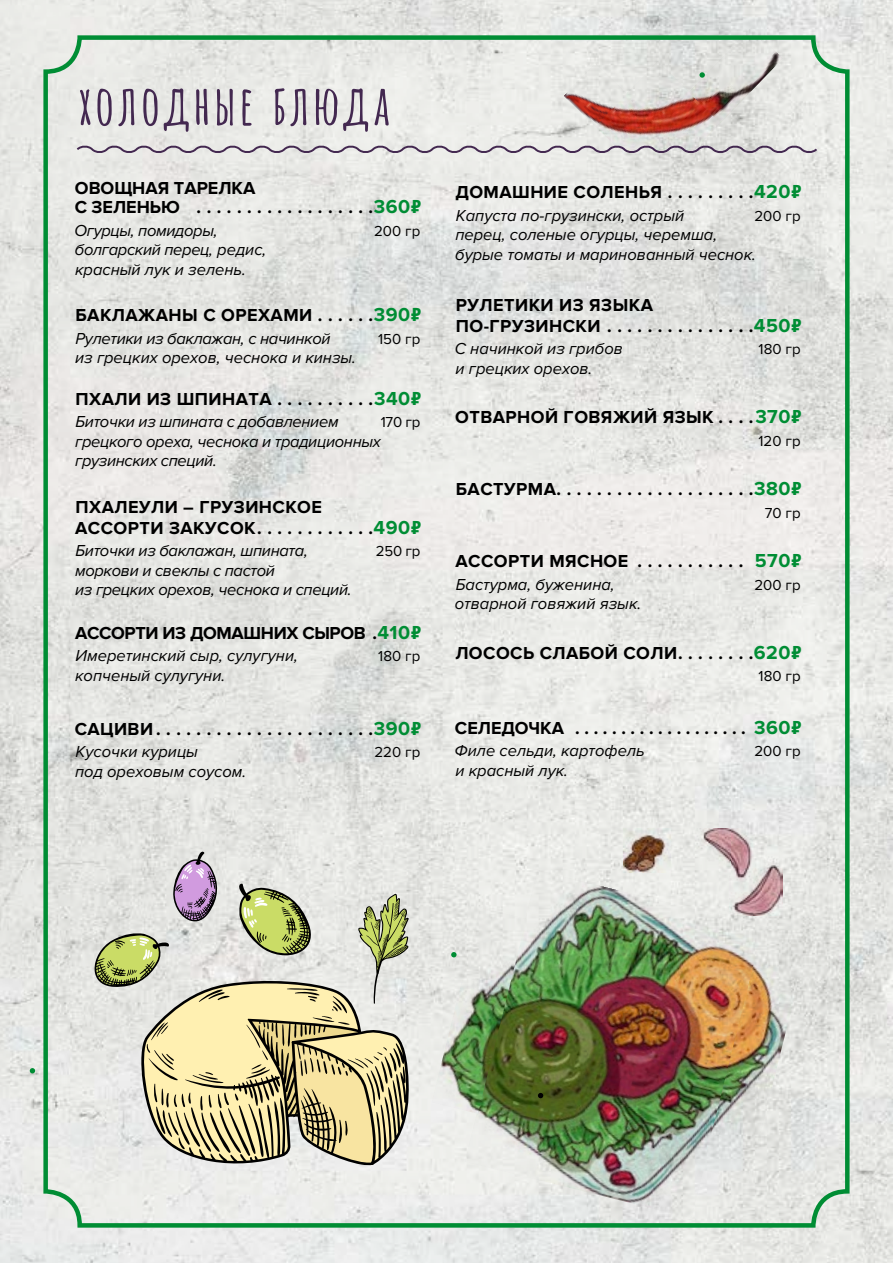
<style>
.page{position:relative;width:893px;height:1263px;background:#fff}
.page>*{position:absolute;margin:0;border:0;box-sizing:border-box;transform-origin:0 0}
.t1{font:700 54px "Amatic SC";letter-spacing:.055em;color:#432850}
.t2{font:700 18px/21px "Proxima Nova";letter-spacing:.025em;color:#000}
.t3{font:700 18px/19.5px "Proxima Nova";color:#000}
.t4{font:700 18px "Proxima Nova";letter-spacing:-.02em;color:#000}
.t5{font:italic 16.5px/19.5px "Proxima Nova";color:#000}
.t6{font:italic 16.5px/19.5px "Proxima Nova";letter-spacing:-.02em;color:#000}
.t7{font:15px "Proxima Nova";color:#000}
.s1{font-size:19.5px;color:#008d34}
.s2{font-family:"PT Rouble Sans";font-weight:400;font-size:19.5px;color:#008d34}
</style>
<div class="page">
<img style="left:0;top:0;width:893px;height:1263px">
<svg style="left:75px;top:143px;width:744px;height:13px;background:#cdc9cd"></svg>
<svg style="left:30px;top:1068px;width:5px;height:5px"></svg>
<svg style="left:86px;top:850px;width:323px;height:320px;background:#cfcbb1"></svg>
<img style="left:595px;top:61px;width:126px;height:126px">
<img style="left:688px;top:27px;width:95px;height:96px">
<img style="left:563px;top:63px;width:64px;height:64px">
<img style="left:730px;top:828px;width:53px;height:88px">
<img style="left:624px;top:828px;width:106px;height:42px">
<img style="left:465px;top:870px;width:299px;height:348px">
<img style="left:432px;top:907px;width:94px;height:207px">
<img style="left:702px;top:926px;width:107px;height:255px">
<h1 class="t1" style="left:79px;top:64px;width:313px">холодные блюда</h1>
<p class="t3" style="left:75px;top:179px;width:348px">ОВОЩНАЯ ТАРЕЛКА<br>С ЗЕЛЕНЬЮ . . . . . . . . . . . . . . . . . <span class="s1">360</span><span class="s2">-</span></p>
<p class="t6" style="left:75px;top:221px;width:145px">Огурцы, помидоры,</p>
<p class="t7" style="left:374px;top:222px;width:48px">200 гр</p>
<p class="t5" style="left:75px;top:240px;width:193px">болгарский перец, редис, красный лук и зелень.</p>
<p class="t2" style="left:76px;top:305px;width:347px">БАКЛАЖАНЫ С ОРЕХАМИ . . . . . <span class="s1">390</span><span class="s2">-</span></p>
<p class="t6" style="left:76px;top:329px;width:256px">Рулетики из баклажан, с начинкой</p>
<p class="t7" style="left:378px;top:330px;width:44px">150 гр</p>
<p class="t5" style="left:75px;top:348px;width:282px">из грецких орехов, чеснока и кинзы.</p>
<p class="t2" style="left:76px;top:388px;width:347px">ПХАЛИ ИЗ ШПИНАТА . . . . . . . . . <span class="s1">340</span><span class="s2">-</span></p>
<p class="t6" style="left:76px;top:412px;width:265px">Биточки из шпината с добавлением</p>
<p class="t7" style="left:381px;top:413px;width:41px">170 гр</p>
<p class="t6" style="left:75px;top:432px;width:307px">грецкого ореха, чеснока и традиционных грузинских специй.</p>
<p class="t2" style="left:75px;top:496px;width:348px">ПХАЛЕУЛИ – ГРУЗИНСКОЕ<br>АССОРТИ ЗАКУСОК . . . . . . . . . . . <span class="s1">490</span><span class="s2">-</span></p>
<p class="t6" style="left:76px;top:541px;width:234px">Биточки из баклажан, шпината,</p>
<p class="t7" style="left:376px;top:542px;width:46px">250 гр</p>
<p class="t6" style="left:75px;top:561px;width:278px">моркови и свеклы с пастой<br>из грецких орехов, чеснока и специй.</p>
<p class="t4" style="left:75px;top:622px;width:348px">АССОРТИ ИЗ ДОМАШНИХ СЫРОВ . <span class="s1">410</span><span class="s2">-</span></p>
<p class="t5" style="left:76px;top:646px;width:224px">Имеретинский сыр, сулугуни,</p>
<p class="t7" style="left:378px;top:647px;width:43px">180 гр</p>
<p class="t5" style="left:75px;top:666px;width:152px">копченый сулугуни.</p>
<p class="t2" style="left:75px;top:718px;width:348px">САЦИВИ . . . . . . . . . . . . . . . . . . . . . <span class="s1">390</span><span class="s2">-</span></p>
<p class="t5" style="left:76px;top:742px;width:124px">Кусочки курицы</p>
<p class="t7" style="left:374px;top:743px;width:47px">220 гр</p>
<p class="t5" style="left:75px;top:762px;width:173px">под ореховым соусом.</p>
<p class="t2" style="left:456px;top:182px;width:347px">ДОМАШНИЕ СОЛЕНЬЯ . . . . . . . . <span class="s1">420</span><span class="s2">-</span></p>
<p class="t5" style="left:456px;top:206px;width:230px">Капуста по-грузински, острый</p>
<p class="t7" style="left:754px;top:207px;width:48px">200 гр</p>
<p class="t5" style="left:455px;top:225px;width:302px">перец, соленые огурцы, черемша, бурые томаты и маринованный чеснок.</p>
<p class="t2" style="left:456px;top:295px;width:347px">РУЛЕТИКИ ИЗ ЯЗЫКА<br>ПО-ГРУЗИНСКИ . . . . . . . . . . . . . . <span class="s1">450</span><span class="s2">-</span></p>
<p class="t5" style="left:455px;top:339px;width:170px">С начинкой из грибов</p>
<p class="t7" style="left:759px;top:341px;width:43px">180 гр</p>
<p class="t5" style="left:455px;top:359px;width:138px">и грецких орехов.</p>
<p class="t2" style="left:455px;top:407px;width:348px">ОТВАРНОЙ ГОВЯЖИЙ ЯЗЫК . . . <span class="s1">370</span><span class="s2">-</span></p>
<p class="t7" style="left:758px;top:432px;width:44px">120 гр</p>
<p class="t2" style="left:456px;top:479px;width:347px">БАСТУРМА . . . . . . . . . . . . . . . . . . . <span class="s1">380</span><span class="s2">-</span></p>
<p class="t7" style="left:765px;top:504px;width:37px">70 гр</p>
<p class="t2" style="left:455px;top:551px;width:348px">АССОРТИ МЯСНОЕ . . . . . . . . . . . <span class="s1">570</span><span class="s2">-</span></p>
<p class="t5" style="left:456px;top:575px;width:160px">Бастурма, буженина,</p>
<p class="t7" style="left:754px;top:576px;width:48px">200 гр</p>
<p class="t5" style="left:455px;top:594px;width:188px">отварной говяжий язык.</p>
<p class="t2" style="left:455px;top:643px;width:348px">ЛОСОСЬ СЛАБОЙ СОЛИ . . . . . . . <span class="s1">620</span><span class="s2">-</span></p>
<p class="t7" style="left:759px;top:668px;width:43px">180 гр</p>
<p class="t3" style="left:455px;top:718px;width:348px">СЕЛЕДОЧКА . . . . . . . . . . . . . . . . . . . <span class="s1">360</span><span class="s2">-</span></p>
<p class="t5" style="left:454px;top:741px;width:192px">Филе сельди, картофель</p>
<p class="t7" style="left:754px;top:743px;width:48px">200 гр</p>
<p class="t5" style="left:455px;top:761px;width:114px">и красный лук.</p>
</div>
